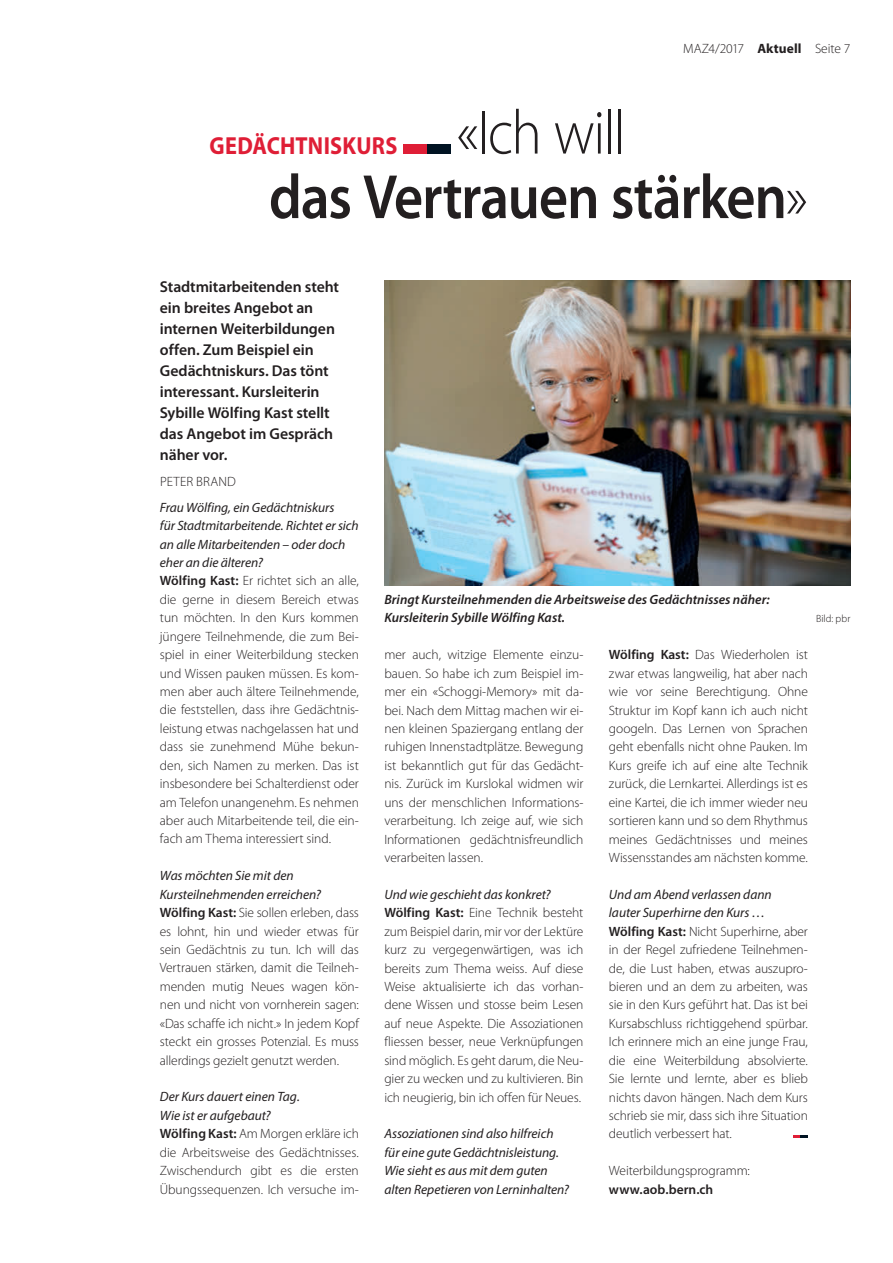
<style>
.page{position:relative;width:893px;height:1263px;background:#fff}
.page>*{position:absolute;margin:0;border:0;box-sizing:border-box;transform-origin:0 0}
.t1{font:600 63px/64.5px "Myriad Pro";letter-spacing:-.02em;color:#231f20;text-align:center;scale:.9 1}
.t2{font:700 24.75px "Myriad Pro";letter-spacing:.01em;color:#df1e36;scale:.9 1}
.t3{font:600 15.75px/21px "Myriad Pro";letter-spacing:-.005em;color:#231f20}
.t4{font:300 13.5px/18.5px "Myriad Pro";letter-spacing:-.005em;color:#231f20}
.t5{font:italic 13.5px/18.5px "Myriad Pro";letter-spacing:-.005em;color:#231f20}
.t6{font:italic 600 13.5px/18.5px "Myriad Pro";letter-spacing:.005em;color:#231f20}
.t7{font:600 13.5px "Myriad Pro";letter-spacing:.005em;color:#231f20}
.t8{font:300 10.5px "Myriad Pro";letter-spacing:.005em;color:#231f20}
.s1{font-weight:700}
.s2{font-weight:300}
.s3{font-weight:400;font-style:italic}
.s4{font-weight:600}
</style>
<div class="page">
<div style="left:404px;top:144px;width:23px;height:9px;background:#df1e36"></div>
<div style="left:427px;top:144px;width:24px;height:9px;background:#001322"></div>
<svg style="left:794px;top:1135px;width:14px;height:3px"></svg>
<img style="left:384px;top:281px;width:466px;height:304px">
<p class="t4" style="left:683px;top:39px;width:169px">MAZ4/2017 <span class="s1">Aktuell</span> Seite 7</p>
<h1 class="t1" style="left:269px;top:99px;width:600px"><span class="s2">«Ich will<br></span>das Vertrauen stärken<span class="s2">»</span></h1>
<h2 class="t2" style="left:209px;top:129px;width:211px">GEDÄCHTNISKURS</h2>
<p class="t3" style="left:160px;top:276px;width:181px">Stadtmitarbeitenden steht ein breites Angebot an internen Weiterbildungen offen. Zum Beispiel ein<br>Gedächtniskurs. Das tönt interessant. Kursleiterin<br>Sybille Wölfing Kast stellt das Angebot im Gespräch näher vor.</p>
<p class="t4" style="left:160px;top:473px;width:77px">PETER BRAND</p>
<p class="t4" style="left:160px;top:498px;width:201px"><span class="s3">Frau Wölfing, ein Gedächtniskurs<br>für Stadtmitarbeitende. Richtet er sich an alle Mitarbeitenden – oder doch eher an die älteren?<br></span><span class="s4">Wölfing Kast:</span> Er richtet sich an alle, die gerne in diesem Bereich etwas tun möchten. In den Kurs kommen jüngere Teilnehmende, die zum Bei&shy;spiel in einer Weiterbildung stecken und Wissen pauken müssen. Es kom&shy;men aber auch ältere Teilnehmende, die feststellen, dass ihre Gedächtnis&shy;leistung etwas nachgelassen hat und dass sie zunehmend Mühe bekun&shy;den, sich Namen zu merken. Das ist insbesondere bei Schalterdienst oder am Telefon unangenehm. Es nehmen aber auch Mitarbeitende teil, die ein&shy;fach am Thema interessiert sind.</p>
<p class="t4" style="left:160px;top:867px;width:201px"><span class="s3">Was möchten Sie mit den Kursteilnehmenden erreichen?<br></span><span class="s4">Wölfing Kast:</span> Sie sollen erleben, dass es lohnt, hin und wieder etwas für sein Gedächtnis zu tun. Ich will das Vertrauen stärken, damit die Teilneh&shy;menden mutig Neues wagen kön&shy;nen und nicht von vornherein sagen: «Das schaffe ich nicht.» In jedem Kopf steckt ein grosses Potenzial. Es muss allerdings gezielt genutzt werden.</p>
<p class="t4" style="left:160px;top:1088px;width:201px"><span class="s3">Der Kurs dauert einen Tag.<br>Wie ist er aufgebaut?<br></span><span class="s4">Wölfing Kast:</span> Am Morgen erkläre ich die Arbeitsweise des Gedächtnisses.<br>Zwischendurch gibt es die ersten<br>Übungssequenzen. Ich versuche im-</p>
<p class="t6" style="left:384px;top:590px;width:387px">Bringt Kursteilnehmenden die Arbeitsweise des Gedächtnisses näher:<br>Kursleiterin Sybille Wölfing Kast.</p>
<p class="t8" style="left:816px;top:613px;width:36px">Bild: pbr</p>
<p class="t4" style="left:384px;top:646px;width:201px;text-align:justify">mer auch, witzige Elemente einzu&shy;bauen. So habe ich zum Beispiel im&shy;mer ein «Schoggi-Memory» mit da&shy;bei. Nach dem Mittag machen wir ei&shy;nen kleinen Spaziergang entlang der ruhigen Innenstadtplätze. Bewegung ist bekanntlich gut für das Gedächt&shy;nis. Zurück im Kurslokal widmen wir uns der menschlichen Informations&shy;verarbeitung. Ich zeige auf, wie sich Informationen gedächtnisfreundlich verarbeiten lassen.</p>
<p class="t4" style="left:384px;top:885px;width:201px"><span class="s3">Und wie geschieht das konkret?<br></span><span class="s4">Wölfing Kast:</span> Eine Technik besteht zum Beispiel darin, mir vor der Lektüre kurz zu vergegenwärtigen, was ich bereits zum Thema weiss. Auf diese Weise aktualisierte ich das vorhan&shy;dene Wissen und stosse beim Lesen auf neue Aspekte. Die Assoziationen fliessen besser, neue Verknüpfungen sind möglich. Es geht darum, die Neu&shy;gier zu wecken und zu kultivieren. Bin ich neugierig, bin ich offen für Neues.</p>
<p class="t5" style="left:384px;top:1124px;width:186px">Assoziationen sind also hilfreich für eine gute Gedächtnisleistung.<br>Wie sieht es aus mit dem guten alten Repetieren von Lerninhalten?</p>
<p class="t4" style="left:609px;top:646px;width:201px;text-align:justify"><span class="s4">Wölfing Kast:</span> Das Wiederholen ist zwar etwas langweilig, hat aber nach wie vor seine Berechtigung. Ohne Struktur im Kopf kann ich auch nicht googeln. Das Lernen von Sprachen geht ebenfalls nicht ohne Pauken. Im Kurs greife ich auf eine alte Technik zurück, die Lernkartei. Allerdings ist es eine Kartei, die ich immer wieder neu sortieren kann und so dem Rhythmus meines Gedächtnisses und meines Wissensstandes am nächsten komme.</p>
<p class="t4" style="left:609px;top:885px;width:201px"><span class="s3">Und am Abend verlassen dann<br>lauter Superhirne den Kurs … </span><span class="s4">Wölfing Kast:</span> Nicht Superhirne, aber in der Regel zufriedene Teilnehmen&shy;de, die Lust haben, etwas auszupro&shy;bieren und an dem zu arbeiten, was sie in den Kurs geführt hat. Das ist bei Kursabschluss richtiggehend spürbar.<br>Ich erinnere mich an eine junge Frau, die eine Weiterbildung absolvierte.<br>Sie lernte und lernte, aber es blieb nichts davon hängen. Nach dem Kurs schrieb sie mir, dass sich ihre Situation deutlich verbessert hat.</p>
<p class="t4" style="left:609px;top:1162px;width:143px">Weiterbildungsprogramm:</p>
<p class="t7" style="left:609px;top:1180px;width:106px">www.aob.bern.ch</p>
</div>
